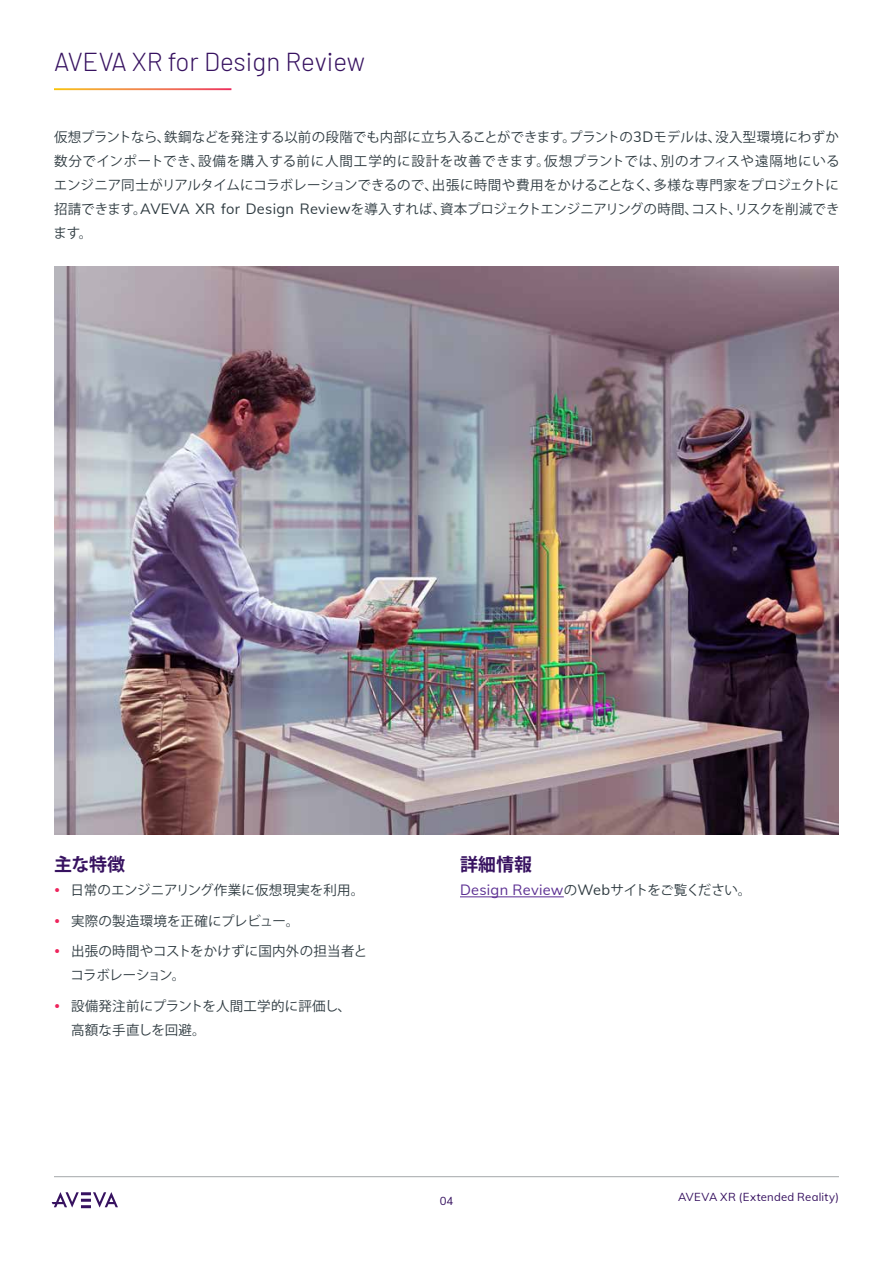
<style>
.page{position:relative;width:893px;height:1263px;background:#fff}
.page>*{position:absolute;margin:0;border:0;box-sizing:border-box;transform-origin:0 0}
.H3_Internal_Pages{font:300 25.95px "Barlow";color:#371260}
.S1_Subheadlines{font:700 18px "Koz Go Pr 6 N";color:#371260}
.Body_Copy{font:14.55px "Muli";letter-spacing:.02em;color:#5c2f92}
.Body_Copy-2{font:13.5px/24px "Koz Go Pr 6 N";color:#2f3b41;text-align:justify}
.Body_Copy-3{font:13.5px/24px "Koz Go Pr 6 N";letter-spacing:.02em;color:#2f3b41}
.t1{font:11.4px "Muli";letter-spacing:.02em;color:#371260}
.s1{font-family:"Muli";font-size:14.55px}
.s2{font-family:"Koz Go Pr 6 N";font-size:13.5px;color:#2f3b41}
.s3{color:#2f3b41}
</style>
<div class="page">
<hr style="left:54px;top:1176px;width:785px;height:1px;background:#a3a7a9">
<svg style="left:52px;top:1192px;width:66px;height:16px"></svg>
<hr style="left:460px;top:896px;width:104px;height:1px;background:#5c2f92">
<img style="left:54px;top:267px;width:785px;height:567px">
<p class="H3_Internal_Pages" style="left:54px;top:43px;width:313px">AVEVA XR for Design Review</p>
<p class="Body_Copy-2" style="left:53px;top:126px;width:788px">仮想プラントなら、鉄鋼などを発注する以前の段階でも内部に立ち入ることができます。プラントの<span class="s1">3D</span>モデルは、没入型環境にわずか数分でインポートでき、設備を購入する前に人間工学的に設計を改善できます。仮想プラントでは、別のオフィスや遠隔地にいるエンジニア同士がリアルタイムにコラボレーションできるので、出張に時間や費用をかけることなく、多様な専門家をプロジェクトに招請できます。<span class="s1">AVEVA XR for Design Review</span>を導入すれば、資本プロジェクトエンジニアリングの時間、コスト、リスクを削減できます。</p>
<p class="S1_Subheadlines" style="left:54px;top:854px;width:73px">主な特徴</p>
<p class="Body_Copy-2" style="left:70px;top:878px;width:295px">日常のエンジニアリング作業に仮想現実を利用。</p>
<p class="Body_Copy-3" style="left:71px;top:909px;width:230px">実際の製造環境を正確にプレビュー。</p>
<p class="Body_Copy-2" style="left:70px;top:940px;width:298px">出張の時間やコストをかけずに国内外の担当者とコラボレーション。</p>
<p class="Body_Copy-3" style="left:71px;top:994px;width:281px">設備発注前にプラントを人間工学的に評価し、高額な手直しを回避。</p>
<p class="S1_Subheadlines" style="left:460px;top:854px;width:73px">詳細情報</p>
<p class="Body_Copy" style="left:460px;top:879px;width:293px">Design Review<span class="s2">の</span><span class="s3">Web</span><span class="s2">サイトをご覧ください。</span></p>
<p class="t1" style="left:440px;top:1193px;width:15px">04</p>
<p class="t1" style="left:678px;top:1188px;width:162px">AVEVA XR (Extended Reality)</p>
</div>
